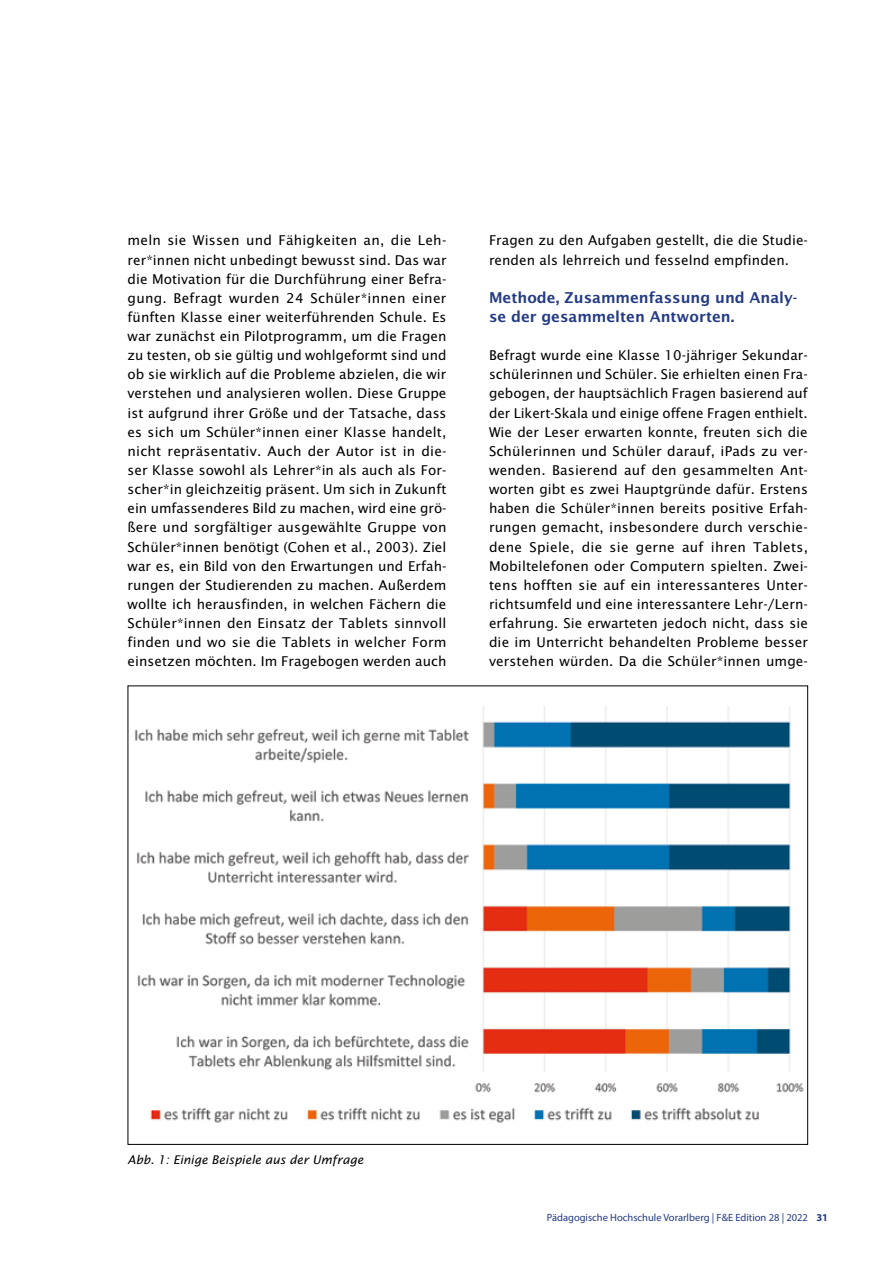
<style>
.page{position:relative;width:893px;height:1263px;background:#fff}
.page>*{position:absolute;margin:0;border:0;box-sizing:border-box;transform-origin:0 0}
.t1{font:700 15px/19.2px "Lucida Sans";color:#233a85}
.t2{font:13.5px/19.2px "Lucida Sans";letter-spacing:.005em;color:#000;text-align:justify}
.t3{font:italic 12px "Lucida Sans";color:#000}
.t4{font:10.5px "Myriad Pro";color:#233a85}
.s1{font-weight:700}
</style>
<div class="page">
<img style="left:135px;top:706px;width:669px;height:417px">
<p class="t2" style="left:128px;top:231px;width:321px">meln sie Wissen und Fähigkeiten an, die Leh&shy;rer*innen nicht unbedingt bewusst sind. Das war die Motivation für die Durchführung einer Befra&shy;gung. Befragt wurden 24 Schüler*innen einer fünften Klasse einer weiterführenden Schule. Es war zunächst ein Pilotprogramm, um die Fragen zu testen, ob sie gültig und wohlgeformt sind und ob sie wirklich auf die Probleme abzielen, die wir verstehen und analysieren wollen. Diese Gruppe ist aufgrund ihrer Größe und der Tatsache, dass es sich um Schüler*innen einer Klasse handelt, nicht repräsentativ. Auch der Autor ist in die&shy;ser Klasse sowohl als Lehrer*in als auch als For&shy;scher*in gleichzeitig präsent. Um sich in Zukunft ein umfassenderes Bild zu machen, wird eine grö&shy;ßere und sorgfältiger ausgewählte Gruppe von Schüler*innen benötigt (Cohen et al., 2003). Ziel war es, ein Bild von den Erwartungen und Erfah&shy;rungen der Studierenden zu machen. Außerdem wollte ich herausfinden, in welchen Fächern die Schüler*innen den Einsatz der Tablets sinnvoll finden und wo sie die Tablets in welcher Form einsetzen möchten. Im Fragebogen werden auch</p>
<p class="t2" style="left:489px;top:231px;width:320px">Fragen zu den Aufgaben gestellt, die die Studie&shy;renden als lehrreich und fesselnd empfinden.</p>
<p class="t1" style="left:489px;top:288px;width:310px">Methode, Zusammenfassung und Analy&shy;se der gesammelten Antworten.</p>
<p class="t2" style="left:489px;top:346px;width:321px">Befragt wurde eine Klasse 10-jähriger Sekundar&shy;schülerinnen und Schüler. Sie erhielten einen Fra&shy;gebogen, der hauptsächlich Fragen basierend auf der Likert-Skala und einige offene Fragen enthielt.<br>Wie der Leser erwarten konnte, freuten sich die Schülerinnen und Schüler darauf, iPads zu ver&shy;wenden. Basierend auf den gesammelten Ant&shy;worten gibt es zwei Hauptgründe dafür. Erstens haben die Schüler*innen bereits positive Erfah&shy;rungen gemacht, insbesondere durch verschie&shy;dene Spiele, die sie gerne auf ihren Tablets, Mobiltelefonen oder Computern spielten. Zwei&shy;tens hofften sie auf ein interessanteres Unter&shy;richtsumfeld und eine interessantere Lehr-/Lern&shy;erfahrung. Sie erwarteten jedoch nicht, dass sie die im Unterricht behandelten Probleme besser verstehen würden. Da die Schüler*innen umge-</p>
<p class="t3" style="left:128px;top:1153px;width:237px">Abb. 1: Einige Beispiele aus der Umfrage</p>
<p class="t4" style="left:547px;top:1211px;width:283px">Pädagogische Hochschule Vorarlberg | F&amp;E Edition 28 | 2022 <span class="s1">31</span></p>
</div>
